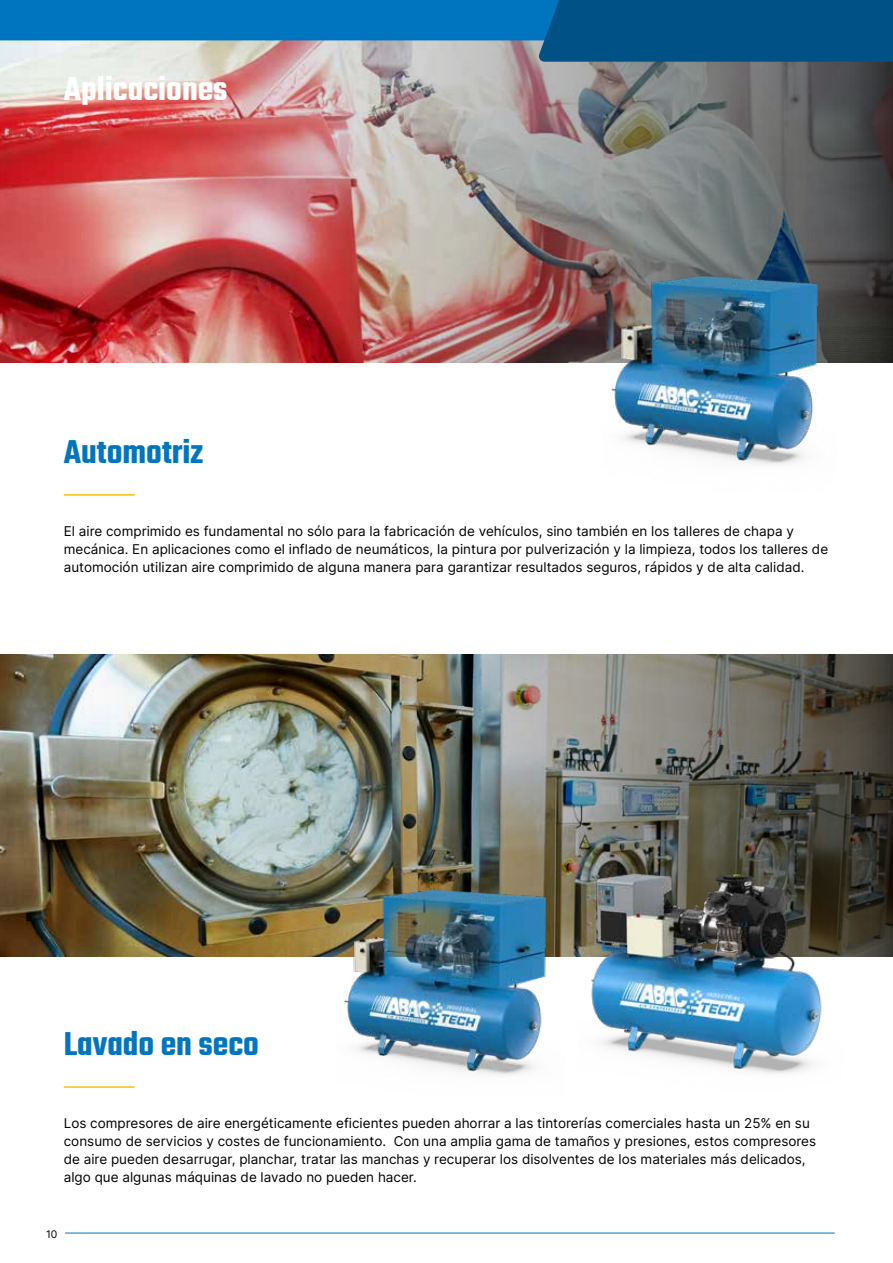
<style>
.page{position:relative;width:893px;height:1263px;background:#fff}
.page>*{position:absolute;margin:0;border:0;box-sizing:border-box;transform-origin:0 0}
.t1{font:600 36px "Teko";color:#0075bf}
.t2{font:600 36px "Teko";color:#fff}
.t3{font:13.5px/18px "Inter";color:#000}
.t4{font:10.5px "Inter";color:#000}
</style>
<div class="page">
<img style="left:0;top:62px;width:893px;height:300px">
<img style="left:0;top:655px;width:893px;height:302px">
<img style="left:602px;top:253px;width:234px;height:212px">
<hr style="left:65px;top:1233px;width:770px;height:1px;background:#0075bf">
<svg style="left:0;top:0;width:893px;height:62px;background:#2c79ab"></svg>
<hr style="left:64px;top:494px;width:70px;height:2px;background:#fcbe0e">
<hr style="left:64px;top:1086px;width:70px;height:2px;background:#fcbe0e">
<img style="left:577px;top:834px;width:267px;height:240px">
<img style="left:335px;top:867px;width:230px;height:208px">
<h1 class="t2" style="left:64px;top:67px;width:165px">Aplicaciones</h1>
<h1 class="t1" style="left:64px;top:429px;width:141px">Automotriz</h1>
<p class="t3" style="left:64px;top:522px;width:766px">El aire comprimido es fundamental no sólo para la fabricación de vehículos, sino también en los talleres de chapa y mecánica. En aplicaciones como el inflado de neumáticos, la pintura por pulverización y la limpieza, todos los talleres de automoción utilizan aire comprimido de alguna manera para garantizar resultados seguros, rápidos y de alta calidad.</p>
<h1 class="t1" style="left:64px;top:1022px;width:197px">Lavado en seco</h1>
<p class="t3" style="left:64px;top:1114px;width:754px">Los compresores de aire energéticamente eficientes pueden ahorrar a las tintorerías comerciales hasta un 25% en su consumo de servicios y costes de funcionamiento. Con una amplia gama de tamaños y presiones, estos compresores de aire pueden desarrugar, planchar, tratar las manchas y recuperar los disolventes de los materiales más delicados, algo que algunas máquinas de lavado no pueden hacer.</p>
<p class="t4" style="left:46px;top:1227px;width:13px">10</p>
</div>
